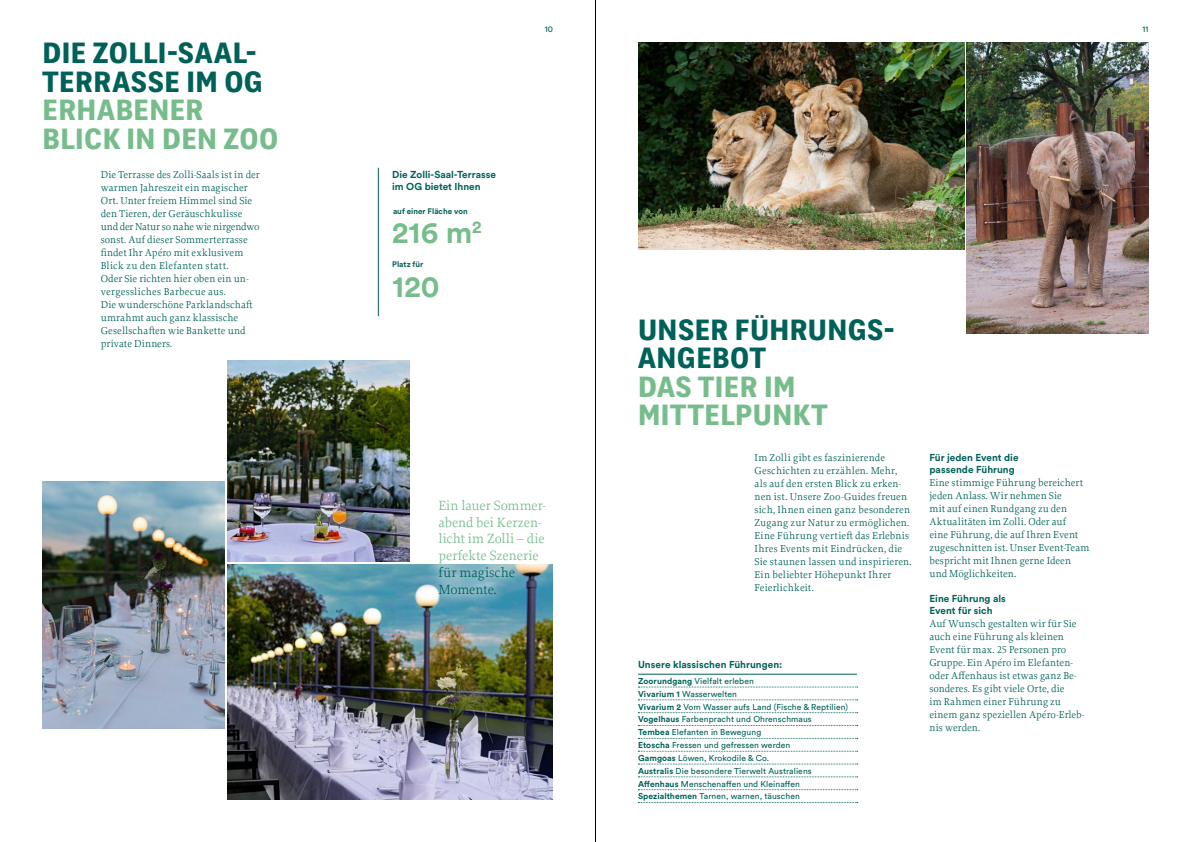
<style>
.page{position:relative;width:1191px;height:842px;background:#fff}
.page>*{position:absolute;margin:0;border:0;box-sizing:border-box;transform-origin:0 0}
.t1{font:700 30px/28.5px "Zoo Basel";letter-spacing:.015em;color:#006159}
.t2{font:700 30px/28.5px "Zoo Basel";letter-spacing:.015em;color:#77bd8c}
.t3{font:700 30px "Circular Std";letter-spacing:.005em;color:#77bd8c}
.t4{font:14px/16.8px "Proforma";color:#77bd8c}
.t5{font:14px/16.8px "Proforma";color:#006159}
.t6{font:10.5px/13px "Proforma";letter-spacing:.01em;color:#006159}
.t7{font:700 10px/12px "Circular Std";color:#006159}
.t8{font:8.5px/12.8px "Circular Std";letter-spacing:.01em;color:#006159}
.t9{font:700 8px "Circular Std";color:#006159}
.s1{font-weight:700}
</style>
<div class="page">
<img style="left:43px;top:481px;width:182px;height:247px">
<img style="left:228px;top:360px;width:182px;height:201px">
<img style="left:228px;top:564px;width:325px;height:235px">
<div style="left:426px;top:488px;width:131px;height:119px;background:#fff;opacity:.75"></div>
<img style="left:638px;top:43px;width:326px;height:206px">
<hr style="left:638px;top:674px;width:219px;height:1px;background:#006159">
<svg style="left:638px;top:687px;width:219px;height:1px"></svg>
<svg style="left:638px;top:700px;width:219px;height:1px"></svg>
<svg style="left:638px;top:712px;width:219px;height:1px"></svg>
<svg style="left:638px;top:725px;width:219px;height:1px"></svg>
<svg style="left:638px;top:738px;width:219px;height:1px"></svg>
<svg style="left:638px;top:751px;width:219px;height:1px"></svg>
<svg style="left:638px;top:764px;width:219px;height:1px"></svg>
<svg style="left:638px;top:777px;width:219px;height:1px"></svg>
<svg style="left:638px;top:789px;width:219px;height:1px"></svg>
<svg style="left:638px;top:802px;width:219px;height:1px"></svg>
<img style="left:967px;top:43px;width:181px;height:290px">
<hr style="left:378px;top:168px;width:1px;height:148px;background:#006159">
<hr style="left:595px;top:0;width:1px;height:842px;background:#000">
<h1 class="t1" style="left:43px;top:39px;width:222px">DIE ZOLLI-SAAL-<br>TERRASSE IM OG</h1>
<h1 class="t2" style="left:43px;top:96px;width:237px">ERHABENER<br>BLICK IN DEN ZOO</h1>
<p class="t6" style="left:101px;top:168px;width:160px">Die Terrasse des Zolli-Saals ist in der warmen Jahreszeit ein magischer<br>Ort. Unter freiem Himmel sind Sie den Tieren, der Geräuschkulisse und der Natur so nahe wie nirgendwo sonst. Auf dieser Sommerterrasse findet Ihr Apéro mit exklusivem<br>Blick zu den Elefanten statt.<br>Oder Sie richten hier oben ein un&shy;vergessliches Barbecue aus.<br>Die wunderschöne Parklandschaft umrahmt auch ganz klassische<br>Gesellschaften wie Bankette und private Dinners.</p>
<p class="t8" style="left:544px;top:23px;width:10px">10</p>
<p class="t8" style="left:1142px;top:23px;width:8px">11</p>
<p class="t7" style="left:392px;top:168px;width:105px">Die Zolli-Saal-Terrasse im OG bietet Ihnen</p>
<p class="t9" style="left:393px;top:206px;width:76px">auf einer Fläche von</p>
<h1 class="t3" style="left:392px;top:214px;width:91px">216 m<sup>2</sup></h1>
<p class="t9" style="left:392px;top:259px;width:32px">Platz für</p>
<h1 class="t3" style="left:392px;top:267px;width:49px">120</h1>
<h2 class="t4" style="left:438px;top:497px;width:109px">Ein lauer Sommer&shy;abend bei Kerzen&shy;licht im Zolli – die perfekte Szenerie</h2>
<h2 class="t5" style="left:438px;top:564px;width:78px">für magische<br>Momente.</h2>
<h1 class="t1" style="left:638px;top:315px;width:258px">UNSER FÜHRUNGS-<br>ANGEBOT</h1>
<h1 class="t2" style="left:638px;top:372px;width:191px">DAS TIER IM<br>MITTELPUNKT</h1>
<p class="t6" style="left:754px;top:451px;width:159px">Im Zolli gibt es faszinierende<br>Geschichten zu erzählen. Mehr, als auf den ersten Blick zu erken&shy;nen ist. Unsere Zoo-Guides freuen sich, Ihnen einen ganz besonderen<br>Zugang zur Natur zu ermöglichen.<br>Eine Führung vertieft das Erlebnis<br>Ihres Events mit Eindrücken, die<br>Sie staunen lassen und inspirieren.<br>Ein beliebter Höhepunkt Ihrer<br>Feierlichkeit.</p>
<p class="t7" style="left:929px;top:451px;width:91px">Für jeden Event die passende Führung</p>
<p class="t6" style="left:929px;top:476px;width:161px">Eine stimmige Führung bereichert jeden Anlass. Wir nehmen Sie<br>mit auf einen Rundgang zu den<br>Aktualitäten im Zolli. Oder auf<br>eine Führung, die auf Ihren Event zugeschnitten ist. Unser Event-Team bespricht mit Ihnen gerne Ideen und Möglichkeiten.</p>
<p class="t7" style="left:929px;top:592px;width:78px">Eine Führung als<br>Event für sich</p>
<p class="t6" style="left:929px;top:617px;width:156px">Auf Wunsch gestalten wir für Sie auch eine Führung als kleinen<br>Event für max. 25 Personen pro<br>Gruppe. Ein Apéro im Elefanten&shy;oder Affenhaus ist etwas ganz Be&shy;sonderes. Es gibt viele Orte, die<br>im Rahmen einer Führung zu einem ganz speziellen Apéro-Erleb&shy;nis werden.</p>
<p class="t7" style="left:638px;top:658px;width:146px">Unsere klassischen Führungen:</p>
<p class="t8" style="left:638px;top:674px;width:212px"><span class="s1">Zoorundgang</span> Vielfalt erleben<br><span class="s1">Vivarium 1</span> Wasserwelten<br><span class="s1">Vivarium 2</span> Vom Wasser aufs Land (Fische &amp; Reptilien)<br><span class="s1">Vogelhaus</span> Farbenpracht und Ohrenschmaus<br><span class="s1">Tembea</span> Elefanten in Bewegung<br><span class="s1">Etoscha</span> Fressen und gefressen werden<br><span class="s1">Gamgoas</span> Löwen, Krokodile &amp; Co.<br><span class="s1">Australis</span> Die besondere Tierwelt Australiens <span class="s1">Affenhaus</span> Menschenaffen und Kleinaffen <span class="s1">Spezialthemen</span> Tarnen, warnen, täuschen</p>
</div>
